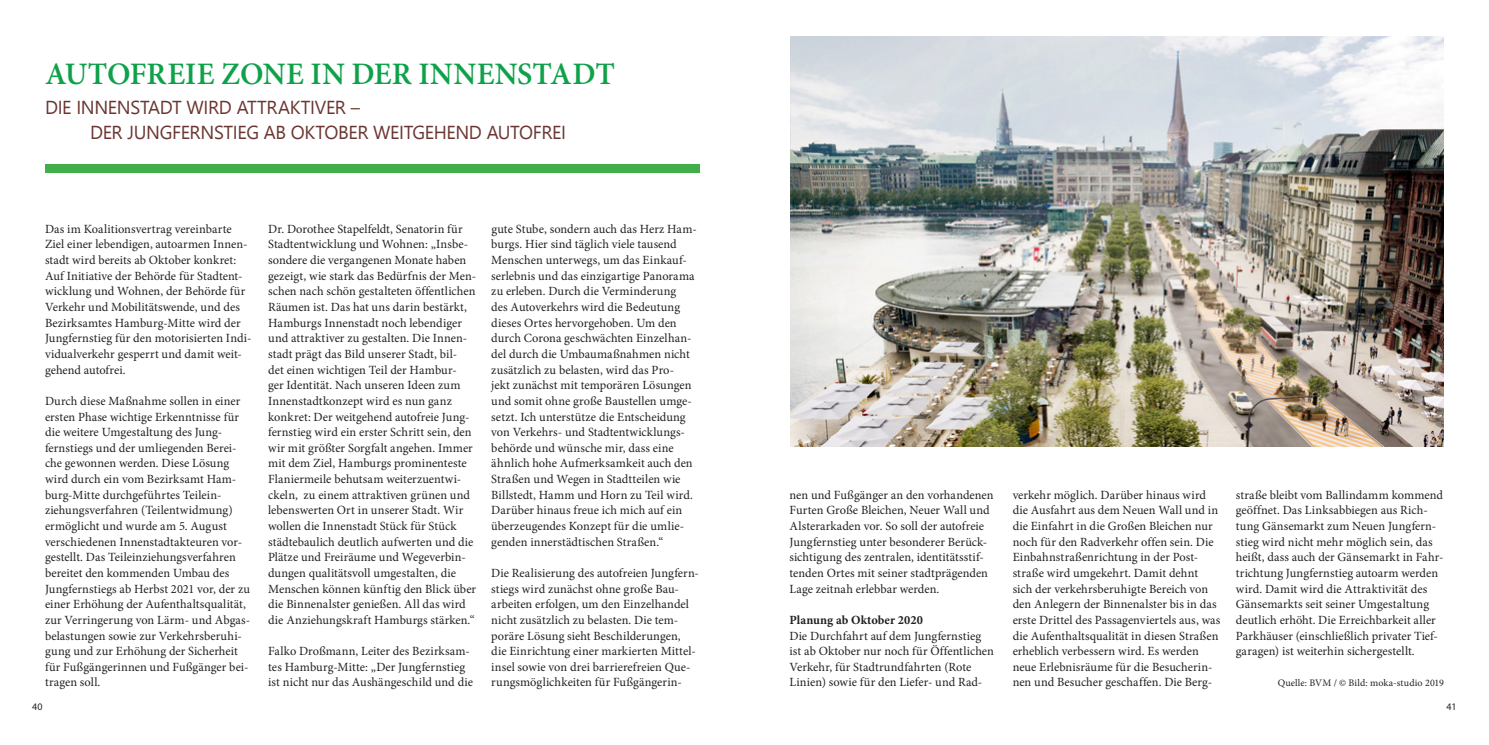
<style>
.page{position:relative;width:1489px;height:745px;background:#fff}
.page>*{position:absolute;margin:0;border:0;box-sizing:border-box;transform-origin:0 0}
.t1{font:600 31.25px "Minion Pro";color:#0fa14a}
.t2{font:12.5px/15.6px "Minion Pro";color:#231f20}
.t3{font:700 12.5px "Minion Pro";letter-spacing:.005em;color:#231f20}
.t4{font:10px "Minion Pro";letter-spacing:.005em;color:#231f20}
.t5{font:10px "Myriad Pro";color:#231f20}
</style>
<div class="page">
<img style="left:790px;top:37px;width:653px;height:409px">
<div style="left:45px;top:164px;width:654px;height:9px;background:#40ae49"></div>
<h1 class="t1" style="left:45px;top:52px;width:571px">AUTOFREIE ZONE IN DER INNENSTADT</h1>
<p class="t2" style="left:45px;top:221px;width:208px">Das im Koalitionsvertrag vereinbarte Ziel einer lebendigen, autoarmen Innen&shy;stadt wird bereits ab Oktober konkret:<br>Auf Initiative der Behörde für Stadtent&shy;wicklung und Wohnen, der Behörde für Verkehr und Mobilitätswende, und des Bezirksamtes Hamburg-Mitte wird der Jungfernstieg für den motorisierten Indi&shy;vidualverkehr gesperrt und damit weit&shy;gehend autofrei.</p>
<p class="t2" style="left:45px;top:393px;width:207px">Durch diese Maßnahme sollen in einer ersten Phase wichtige Erkenntnisse für die weitere Umgestaltung des Jung&shy;fernstiegs und der umliegenden Berei&shy;che gewonnen werden. Diese Lösung wird durch ein vom Bezirksamt Ham&shy;burg-Mitte durchgeführtes Teilein&shy;ziehungsverfahren (Teilentwidmung) ermöglicht und wurde am 5. August verschiedenen Innenstadtakteuren vor&shy;gestellt. Das Teileinziehungsverfahren bereitet den kommenden Umbau des Jungfernstiegs ab Herbst 2021 vor, der zu einer Erhöhung der Aufenthaltsqualität, zur Verringerung von Lärm- und Abgas&shy;belastungen sowie zur Verkehrsberuhi&shy;gung und zur Erhöhung der Sicherheit für Fußgängerinnen und Fußgänger bei&shy;tragen soll.</p>
<p class="t2" style="left:268px;top:221px;width:209px">Dr. Dorothee Stapelfeldt, Senatorin für Stadtentwicklung und Wohnen: „Insbe&shy;sondere die vergangenen Monate haben gezeigt, wie stark das Bedürfnis der Men&shy;schen nach schön gestalteten öffentlichen Räumen ist. Das hat uns darin bestärkt, Hamburgs Innenstadt noch lebendiger und attraktiver zu gestalten. Die Innen&shy;stadt prägt das Bild unserer Stadt, bil-<br>det einen wichtigen Teil der Hambur-<br>ger Identität. Nach unseren Ideen zum Innenstadtkonzept wird es nun ganz konkret: Der weitgehend autofreie Jung&shy;fernstieg wird ein erster Schritt sein, den wir mit größter Sorgfalt angehen. Immer mit dem Ziel, Hamburgs prominenteste Flaniermeile behutsam weiterzuentwi&shy;ckeln, zu einem attraktiven grünen und lebenswerten Ort in unserer Stadt. Wir wollen die Innenstadt Stück für Stück städtebaulich deutlich aufwerten und die Plätze und Freiräume und Wegeverbin&shy;dungen qualitätsvoll umgestalten, die Menschen können künftig den Blick über die Binnenalster genießen. All das wird die Anziehungskraft Hamburgs stärken.“</p>
<p class="t2" style="left:268px;top:643px;width:206px">Falko Droßmann, Leiter des Bezirksam&shy;tes Hamburg-Mitte: „Der Jungfernstieg ist nicht nur das Aushängeschild und die</p>
<p class="t2" style="left:491px;top:221px;width:207px">gute Stube, sondern auch das Herz Ham&shy;burgs. Hier sind täglich viele tausend Menschen unterwegs, um das Einkauf&shy;serlebnis und das einzigartige Panorama zu erleben. Durch die Verminderung<br>des Autoverkehrs wird die Bedeutung dieses Ortes hervorgehoben. Um den durch Corona geschwächten Einzelhan&shy;del durch die Umbaumaßnahmen nicht zusätzlich zu belasten, wird das Pro-<br>jekt zunächst mit temporären Lösungen und somit ohne große Baustellen umge&shy;setzt. Ich unterstütze die Entscheidung von Verkehrs- und Stadtentwicklungs&shy;behörde und wünsche mir, dass eine ähnlich hohe Aufmerksamkeit auch den Straßen und Wegen in Stadtteilen wie Billstedt, Hamm und Horn zu Teil wird.<br>Darüber hinaus freue ich mich auf ein überzeugendes Konzept für die umlie&shy;genden innerstädtischen Straßen.“</p>
<p class="t2" style="left:491px;top:565px;width:209px">Die Realisierung des autofreien Jungfern&shy;stiegs wird zunächst ohne große Bau&shy;arbeiten erfolgen, um den Einzelhandel nicht zusätzlich zu belasten. Die tem&shy;poräre Lösung sieht Beschilderungen, die Einrichtung einer markierten Mittel&shy;insel sowie von drei barrierefreien Que&shy;rungsmöglichkeiten für Fußgängerin-</p>
<p class="t2" style="left:789px;top:486px;width:205px">nen und Fußgänger an den vorhandenen Furten Große Bleichen, Neuer Wall und Alsterarkaden vor. So soll der autofreie Jungfernstieg unter besonderer Berück&shy;sichtigung des zentralen, identitätsstif&shy;tenden Ortes mit seiner stadtprägenden Lage zeitnah erlebbar werden.</p>
<p class="t3" style="left:789px;top:610px;width:135px">Planung ab Oktober 2020</p>
<p class="t2" style="left:789px;top:627px;width:206px">Die Durchfahrt auf dem Jungfernstieg ist ab Oktober nur noch für Öffentlichen Verkehr, für Stadtrundfahrten (Rote Linien) sowie für den Liefer- und Rad-</p>
<p class="t2" style="left:1012px;top:486px;width:209px">verkehr möglich. Darüber hinaus wird die Ausfahrt aus dem Neuen Wall und in die Einfahrt in die Großen Bleichen nur noch für den Radverkehr offen sein. Die Einbahnstraßenrichtung in der Post&shy;straße wird umgekehrt. Damit dehnt sich der verkehrsberuhigte Bereich von den Anlegern der Binnenalster bis in das erste Drittel des Passagenviertels aus, was die Aufenthaltsqualität in diesen Straßen erheblich verbessern wird. Es werden neue Erlebnisräume für die Besucherin&shy;nen und Besucher geschaffen. Die Berg-</p>
<p class="t2" style="left:1235px;top:486px;width:209px">straße bleibt vom Ballindamm kommend geöffnet. Das Linksabbiegen aus Rich&shy;tung Gänsemarkt zum Neuen Jungfern&shy;stieg wird nicht mehr möglich sein, das heißt, dass auch der Gänsemarkt in Fahr&shy;trichtung Jungfernstieg autoarm werden wird. Damit wird die Attraktivität des Gänsemarkts seit seiner Umgestaltung deutlich erhöht. Die Erreichbarkeit aller Parkhäuser (einschließlich privater Tief&shy;garagen) ist weiterhin sichergestellt.</p>
<p class="t4" style="left:1277px;top:676px;width:168px">Quelle: BVM / © Bild: moka-studio 2019</p>
<p class="t5" style="left:32px;top:700px;width:12px">40</p>
<p class="t5" style="left:1446px;top:700px;width:12px">41</p>
</div>
